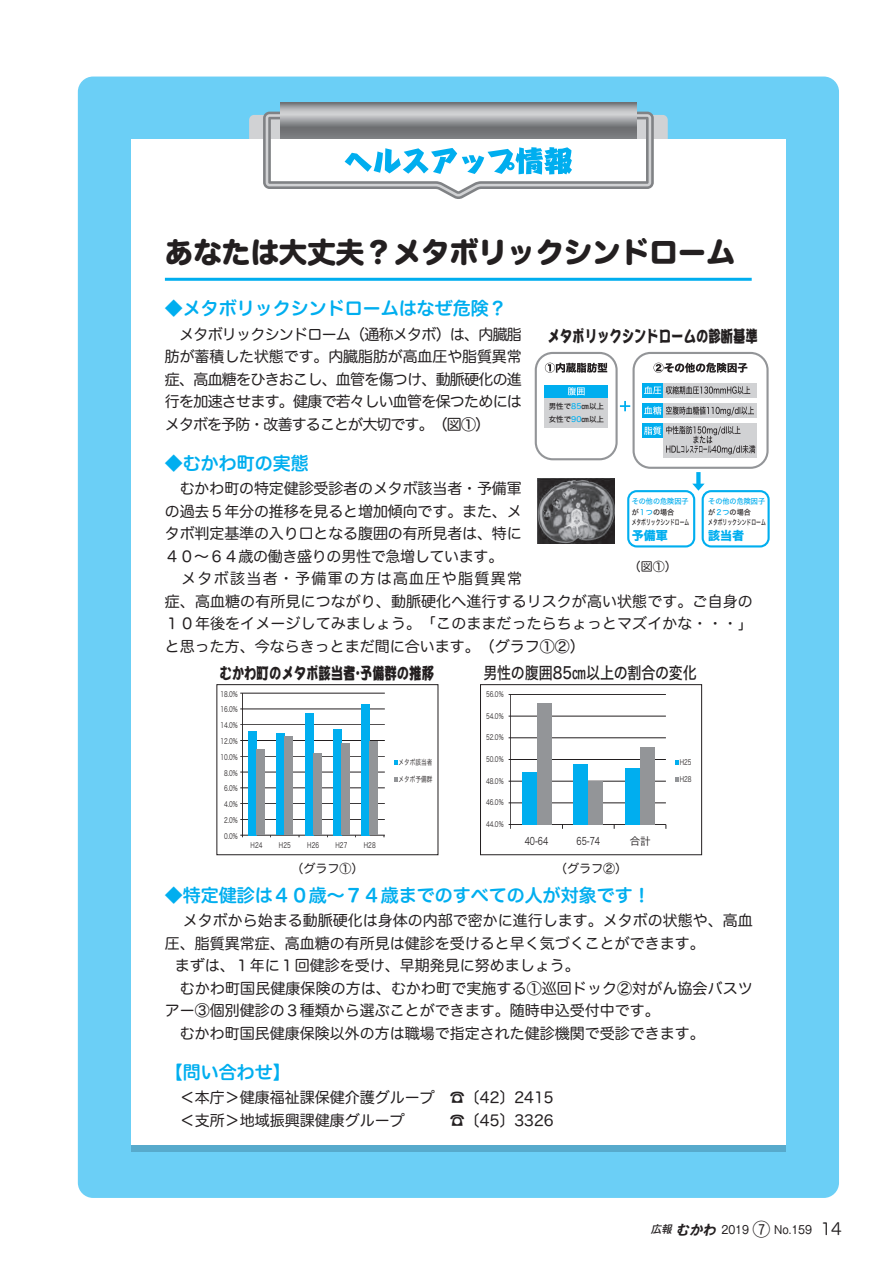
<style>
.page{position:relative;width:893px;height:1263px;background:#fff}
.page>*{position:absolute;margin:0;border:0;box-sizing:border-box;transform-origin:0 0}
.t1{font:28.5px "Hira Maru Std W8";color:#231f20}
.t2{font:18px "Hira Maru Std W6";color:#00aeef}
.t3{font:18px "Gothic MB101 Pro";color:#231f20}
.t4{font:16.5px "DFPOP2 W12 MP RKSJ H";color:#231f20;scale:.75 1}
.t5{font:16.5px "Hira Kaku Std W5";letter-spacing:-.025em;color:#231f20;scale:.85 1}
.t6{font:16.5px "Hira Maru Std W3";color:#231f20}
.t7{font:15px/22.5px "Hira Maru Std W4";color:#231f20;text-align:justify}
.t8{font:italic 700 13.5px "Gothic MB101 Pro De";color:#231f20}
.t9{font:12px "Hira Maru Std W4";color:#231f20}
.t10{font:12px "Hira Kaku Std W8";color:#00aeef}
.t11{font:11.25px "Gothic MB101 Pro";color:#231f20;scale:.9 1}
.t12{font:10.5px "Hira Kaku Std W3";color:#231f20;scale:.75 1}
.t13{font:10.5px "Hira Kaku Std W3";color:#231f20}
.t14{font:italic 500 10.5px "Gothic MB101 Pro";color:#231f20}
.t15{font:7.5px/15.8px "Hira Kaku Std W3";color:#231f20;text-align:center;scale:.75 1}
.t16{font:7.5px/10.6px "Hira Kaku Std W5";color:#231f20;scale:.95 1}
.t17{font:7.5px/13.2px "Hira Kaku Std W5";color:#231f20}
.s1{color:#00aeef}
</style>
<div class="page">
<div style="left:78px;top:77px;width:761px;height:1121px;background:#6bcff6;border-radius:15px"></div>
<div style="left:249px;top:115px;width:419px;height:52px;background:#d1d2d4;border-radius:5px"></div>
<div style="left:131px;top:140px;width:655px;height:1005px;background:#fff"></div>
<svg style="left:281px;top:103px;width:355px;height:9px;background:#a3a4a7"></svg>
<hr style="left:165px;top:278px;width:587px;height:3px;background:#00aeef">
<svg style="left:263px;top:112px;width:391px;height:87px"></svg>
<div style="left:535px;top:352px;width:83px;height:108px;border:2px solid #939598;border-radius:17px"></div>
<div style="left:632px;top:352px;width:137px;height:117px;border:2px solid #939598;border-radius:17px"></div>
<div style="left:627px;top:490px;width:68px;height:57px;border:2px solid #00aeef;border-radius:9px"></div>
<div style="left:702px;top:490px;width:68px;height:57px;border:2px solid #00aeef;border-radius:9px"></div>
<img style="left:538px;top:479px;width:76px;height:64px">
<svg style="left:545px;top:363px;width:62px;height:10px"></svg>
<svg style="left:653px;top:363px;width:94px;height:10px"></svg>
<div style="left:544px;top:385px;width:64px;height:42px;background:#d1d2d4"></div>
<div style="left:544px;top:385px;width:64px;height:13px;background:#00aeef"></div>
<svg style="left:568px;top:387px;width:17px;height:8px"></svg>
<div style="left:642px;top:383px;width:21px;height:15px;background:#00aeef"></div>
<div style="left:663px;top:383px;width:94px;height:15px;background:#d1d2d4"></div>
<div style="left:642px;top:403px;width:21px;height:15px;background:#00aeef"></div>
<div style="left:663px;top:403px;width:94px;height:15px;background:#d1d2d4"></div>
<div style="left:642px;top:423px;width:21px;height:15px;background:#00aeef"></div>
<div style="left:663px;top:423px;width:94px;height:34px;background:#d1d2d4"></div>
<svg style="left:644px;top:386px;width:106px;height:8px"></svg>
<svg style="left:644px;top:406px;width:110px;height:10px"></svg>
<svg style="left:644px;top:426px;width:111px;height:28px"></svg>
<svg style="left:620px;top:401px;width:10px;height:10px"></svg>
<svg style="left:692px;top:472px;width:13px;height:19px"></svg>
<div style="left:217px;top:684px;width:221px;height:171px;border:1px solid #231f20"></div>
<div style="left:480px;top:684px;width:222px;height:171px;border:1px solid #231f20"></div>
<hr style="left:240px;top:693px;width:145px;height:1px;background:#231f20">
<hr style="left:240px;top:709px;width:145px;height:1px;background:#231f20">
<hr style="left:240px;top:724px;width:145px;height:1px;background:#231f20">
<hr style="left:240px;top:740px;width:145px;height:1px;background:#231f20">
<hr style="left:240px;top:756px;width:145px;height:1px;background:#231f20">
<hr style="left:240px;top:772px;width:145px;height:1px;background:#231f20">
<hr style="left:240px;top:788px;width:145px;height:1px;background:#231f20">
<hr style="left:240px;top:803px;width:145px;height:1px;background:#231f20">
<hr style="left:240px;top:819px;width:145px;height:1px;background:#231f20">
<hr style="left:240px;top:835px;width:145px;height:1px;background:#231f20">
<hr style="left:242px;top:693px;width:1px;height:144px;background:#231f20">
<div style="left:248px;top:731px;width:9px;height:104px;background:#00aeef"></div>
<div style="left:257px;top:750px;width:8px;height:85px;background:#939598"></div>
<div style="left:277px;top:733px;width:8px;height:102px;background:#00aeef"></div>
<div style="left:285px;top:737px;width:8px;height:98px;background:#939598"></div>
<div style="left:305px;top:713px;width:8px;height:122px;background:#00aeef"></div>
<div style="left:313px;top:753px;width:8px;height:82px;background:#939598"></div>
<div style="left:333px;top:729px;width:8px;height:106px;background:#00aeef"></div>
<div style="left:341px;top:743px;width:9px;height:92px;background:#939598"></div>
<div style="left:362px;top:704px;width:8px;height:131px;background:#00aeef"></div>
<div style="left:370px;top:742px;width:8px;height:93px;background:#939598"></div>
<svg style="left:394px;top:760px;width:4px;height:5px"></svg>
<svg style="left:394px;top:778px;width:4px;height:4px"></svg>
<hr style="left:509px;top:694px;width:157px;height:1px;background:#231f20">
<hr style="left:509px;top:716px;width:157px;height:1px;background:#231f20">
<hr style="left:509px;top:737px;width:157px;height:1px;background:#231f20">
<hr style="left:509px;top:759px;width:157px;height:1px;background:#231f20">
<hr style="left:509px;top:781px;width:157px;height:1px;background:#231f20">
<hr style="left:509px;top:803px;width:157px;height:1px;background:#231f20">
<hr style="left:509px;top:824px;width:157px;height:1px;background:#231f20">
<hr style="left:510px;top:694px;width:1px;height:135px;background:#231f20">
<div style="left:522px;top:772px;width:15px;height:52px;background:#00aeef"></div>
<div style="left:537px;top:702px;width:14px;height:122px;background:#939598"></div>
<div style="left:573px;top:763px;width:15px;height:61px;background:#00aeef"></div>
<div style="left:588px;top:781px;width:15px;height:43px;background:#939598"></div>
<div style="left:625px;top:768px;width:15px;height:56px;background:#00aeef"></div>
<div style="left:640px;top:747px;width:15px;height:77px;background:#939598"></div>
<svg style="left:675px;top:760px;width:4px;height:5px"></svg>
<svg style="left:675px;top:778px;width:4px;height:4px"></svg>
<h1 class="t1" style="left:165px;top:230px;width:571px">あなたは大丈夫？メタボリックシンドローム</h1>
<p class="t2" style="left:165px;top:295px;width:343px">◆メタボリックシンドロームはなぜ危険?</p>
<p class="t7" style="left:165px;top:323px;width:359px">　メタボリックシンドローム（通称メタボ）は、内臓脂肪が蓄積した状態です。内臓脂肪が高血圧や脂質異常症、高血糖をひきおこし、血管を傷つけ、動脈硬化の進行を加速させます。健康で若々しい血管を保つためにはメタボを予防・改善することが大切です。（図1(</p>
<p class="t2" style="left:165px;top:450px;width:145px">◆むかわ町の実態</p>
<p class="t7" style="left:165px;top:477px;width:589px;text-align:left">　むかわ町の特定健診受診者のメタボ該当者・予備軍<br>の過去５年分の推移を見ると増加傾向です。また、メ<br>タボ判定基準の入り口となる腹囲の有所見者は、特に<br>４０～６４歳の働き盛りの男性で急増しています。<br>　メタボ該当者・予備軍の方は高血圧や脂質異常<br>症、高血糖の有所見につながり、動脈硬化へ進行するリスクが高い状態です。ご自身の<br>１０年後をイメージしてみましょう。「このままだったらちょっとマズイかな・・・「と思った方、今ならきっとまだ間に合います。（グラフ12(</p>
<p class="t4" style="left:547px;top:328px;width:282px">メタボリックシンドロームの診断基準</p>
<p class="t17" style="left:549px;top:400px;width:57px">男性で<span class="s1">85</span>㎝以上女性で<span class="s1">90</span>㎝以上</p>
<p class="t16" style="left:632px;top:496px;width:62px"><span class="s1">その他の危険因子</span>が<span class="s1">１つ</span>の場合<br>メタボリックシンドローム</p>
<p class="t10" style="left:632px;top:529px;width:37px">予備軍</p>
<p class="t16" style="left:708px;top:496px;width:62px"><span class="s1">その他の危険因子</span>が<span class="s1">２つ</span>の場合<br>メタボリックシンドローム</p>
<p class="t10" style="left:708px;top:529px;width:37px">該当者</p>
<p class="t9" style="left:629px;top:558px;width:49px">（図1(</p>
<p class="t4" style="left:220px;top:664px;width:287px">むかわ町のメタボ該当者･予備群の推移</p>
<p class="t15" style="left:220px;top:686px;width:25px">18.0%<br>16.0%<br>14.0%<br>12.0%<br>10.0%<br>8.0%<br>6.0%<br>4.0%<br>2.0%<br>0.0%</p>
<p class="t15" style="left:486px;top:686px;width:25px">56.0%</p>
<p class="t5" style="left:484px;top:660px;width:252px">男性の腹囲85㎝以上の割合の変化</p>
<p class="t15" style="left:486px;top:708px;width:25px">54.0%</p>
<p class="t15" style="left:486px;top:730px;width:25px">52.0%</p>
<p class="t15" style="left:486px;top:751px;width:25px">50.0%</p>
<p class="t15" style="left:486px;top:773px;width:25px">48.0%</p>
<p class="t15" style="left:486px;top:795px;width:25px">46.0%</p>
<p class="t15" style="left:486px;top:816px;width:25px">44.0%</p>
<p class="t15" style="left:399px;top:754px;width:46px">メタボ該当者</p>
<p class="t15" style="left:399px;top:771px;width:46px">メタボ予備群</p>
<p class="t15" style="left:680px;top:754px;width:17px">H25</p>
<p class="t15" style="left:680px;top:771px;width:17px">H28</p>
<p class="t13" style="left:630px;top:833px;width:22px">合計</p>
<p class="t12" style="left:525px;top:833px;width:33px">40-64</p>
<p class="t12" style="left:576px;top:833px;width:33px">65-74</p>
<p class="t15" style="left:364px;top:837px;width:17px">H28</p>
<p class="t15" style="left:251px;top:837px;width:17px">H24</p>
<p class="t15" style="left:279px;top:837px;width:17px">H25</p>
<p class="t15" style="left:307px;top:837px;width:17px">H26</p>
<p class="t15" style="left:336px;top:837px;width:17px">H27</p>
<p class="t9" style="left:291px;top:860px;width:73px">（グラフ①）</p>
<p class="t9" style="left:555px;top:860px;width:73px">（グラフ2(</p>
<p class="t2" style="left:165px;top:882px;width:487px">◆特定健診は４０歳～７４歳までのすべての人が対象です!</p>
<p class="t7" style="left:183px;top:909px;width:572px">メタボから始まる動脈硬化は身体の内部で密かに進行します。メタボの状態や、高血</p>
<p class="t7" style="left:165px;top:932px;width:541px">圧、脂質異常症、高血糖の有所見は健診を受けると早く気づくことができます。</p>
<p class="t7" style="left:175px;top:954px;width:406px">まずは、１年に１回健診を受け、早期発見に努めましょう。</p>
<p class="t7" style="left:165px;top:977px;width:589px">　むかわ町国民健康保険の方は、むかわ町で実施する①巡回ドック②対がん協会バスツ</p>
<p class="t7" style="left:165px;top:999px;width:496px">アー③個別健診の３種類から選ぶことができます。随時申込受付中です。</p>
<p class="t7" style="left:165px;top:1022px;width:541px">　むかわ町国民健康保険以外の方は職場で指定された健診機関で受診できます。</p>
<p class="t2" style="left:165px;top:1059px;width:127px">【問い合わせ【</p>
<p class="t7" style="left:450px;top:1086px;width:105px">☎〕42〔2415</p>
<p class="t7" style="left:165px;top:1086px;width:271px">　＜本庁＞健康福祉課保健介護グループ</p>
<p class="t7" style="left:165px;top:1109px;width:241px">　＜支所＞地域振興課健康グループ</p>
<p class="t7" style="left:450px;top:1109px;width:105px">☎〕45〔3326</p>
<p class="t3" style="left:752px;top:1214px;width:19px">⑦</p>
<p class="t8" style="left:675px;top:1218px;width:45px">むかわ</p>
<p class="t14" style="left:651px;top:1221px;width:25px">広報</p>
<p class="t11" style="left:721px;top:1220px;width:32px">2019</p>
<p class="t11" style="left:774px;top:1220px;width:44px">No.159</p>
<p class="t6" style="left:821px;top:1216px;width:23px">14</p>
</div>
